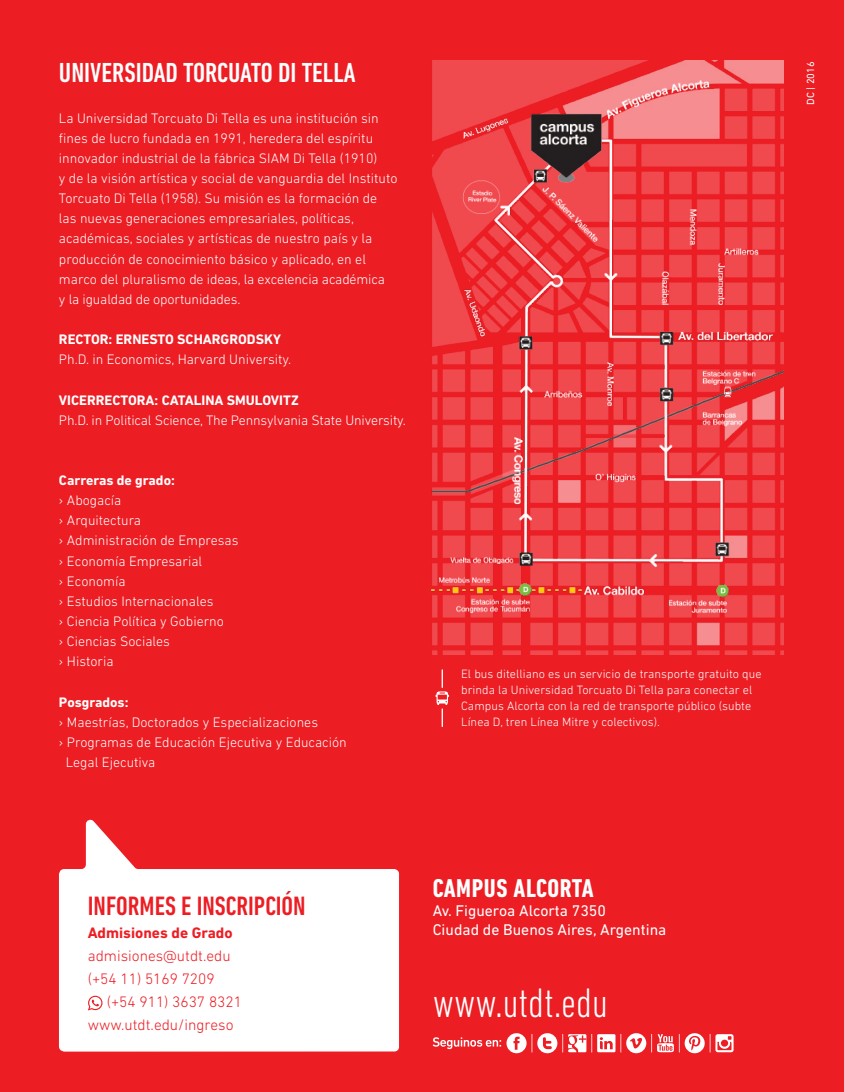
<style>
.page{position:relative;width:844px;height:1092px;background:#fff}
.page>*{position:absolute;margin:0;border:0;box-sizing:border-box;transform-origin:0 0}
.t1{font:300 condensed 42px "DIN Next LT Pro";color:#fff}
.t2{font:500 condensed 28px "DIN Next LT Pro";color:#fff}
.t3{font:500 condensed 26.95px "DIN Next LT Pro";color:#ed1d24}
.t4{font:700 condensed 26.25px "DIN Next LT Pro";letter-spacing:.02em;color:#fff}
.t5{font:15.75px/18.9px "DIN Next LT Pro";color:#fff}
.t6{font:300 15.4px/23.1px "DIN Next LT Pro";color:#ed1d24}
.t7{font:700 15.4px "DIN Next LT Pro";color:#ed1d24}
.t8{font:300 14px/20.1px "DIN Next LT Pro";color:#fff}
.t9{font:700 14px "DIN Next LT Pro";color:#fff}
.t10{font:300 12.25px/15.8px "DIN Next LT Pro";letter-spacing:.005em;color:#fff}
.t11{font:10.5px "DIN Next LT Pro";color:#fff}
</style>
<div class="page">
<div style="left:0;top:0;width:843px;height:1091px;background:#ed1d24"></div>
<svg style="left:843px;top:92px;width:1px;height:534px"></svg>
<img style="left:432px;top:60px;width:351px;height:595px">
<hr style="left:441px;top:670px;width:2px;height:56px;background:#fff">
<div style="left:432px;top:687px;width:20px;height:21px;background:#ed1d24"></div>
<svg style="left:435px;top:691px;width:14px;height:14px"></svg>
<svg style="left:432px;top:1033px;width:301px;height:20px"></svg>
<svg style="left:59px;top:819px;width:340px;height:232px;fill:#fff"></svg>
<svg style="left:88px;top:995px;width:14px;height:15px"></svg>
<h2 class="t2" style="left:59px;top:56px;width:298px">UNIVERSIDAD TORCUATO DI TELLA</h2>
<p class="t8" style="left:59px;top:108px;width:340px">La Universidad Torcuato Di Tella es una institución sin fines de lucro fundada en 1991, heredera del espíritu innovador industrial de la fábrica SIAM Di Tella (1910)<br>y de la visión artística y social de vanguardia del Instituto Torcuato Di Tella (1958). Su misión es la formación de las nuevas generaciones empresariales, políticas, académicas, sociales y artísticas de nuestro país y la producción de conocimiento básico y aplicado, en el marco del pluralismo de ideas, la excelencia académica<br>y la igualdad de oportunidades.</p>
<p class="t9" style="left:59px;top:331px;width:223px">RECTOR: ERNESTO SCHARGRODSKY</p>
<p class="t8" style="left:59px;top:349px;width:234px">Ph.D. in Economics, Harvard University.</p>
<p class="t9" style="left:59px;top:391px;width:241px">VICERRECTORA: CATALINA SMULOVITZ</p>
<p class="t8" style="left:59px;top:409px;width:348px">Ph.D. in Political Science, The Pennsylvania State University.</p>
<p class="t9" style="left:59px;top:472px;width:117px">Carreras de grado:</p>
<p class="t8" style="left:59px;top:490px;width:181px">› Abogacía<br>› Arquitectura<br>› Administración de Empresas › Economía Empresarial<br>› Economía<br>› Estudios Internacionales<br>› Ciencia Política y Gobierno<br>› Ciencias Sociales<br>› Historia</p>
<p class="t9" style="left:59px;top:693px;width:71px">Posgrados:</p>
<p class="t8" style="left:59px;top:711px;width:260px">› Maestrías, Doctorados y Especializaciones</p>
<p class="t8" style="left:59px;top:731px;width:289px">› Programas de Educación Ejecutiva y Educación</p>
<p class="t8" style="left:66px;top:751px;width:91px">Legal Ejecutiva</p>
<p class="t10" style="left:461px;top:666px;width:302px">El bus ditelliano es un servicio de transporte gratuito que brinda la Universidad Torcuato Di Tella para conectar el Campus Alcorta con la red de transporte público (subte Línea D, tren Línea Mitre y colectivos).</p>
<h3 class="t3" style="left:88px;top:890px;width:219px">INFORMES E INSCRIPCIÓN</h3>
<p class="t7" style="left:88px;top:923px;width:146px">Admisiones de Grado</p>
<p class="t6" style="left:88px;top:943px;width:144px">admisiones@utdt.edu (+54 11) 5169 7209</p>
<p class="t6" style="left:88px;top:990px;width:155px;text-indent:19px">(+54 911) 3637 8321 www.utdt.edu/ingreso</p>
<h3 class="t4" style="left:432px;top:873px;width:162px">CAMPUS ALCORTA</h3>
<p class="t5" style="left:432px;top:901px;width:235px">Av. Figueroa Alcorta 7350<br>Ciudad de Buenos Aires, Argentina</p>
<h1 class="t1" style="left:432px;top:979px;width:177px">www.utdt.edu</h1>
<p class="t11" style="left:804px;top:105px;width:45px;rotate:-90deg">DC | 2016</p>
</div>
